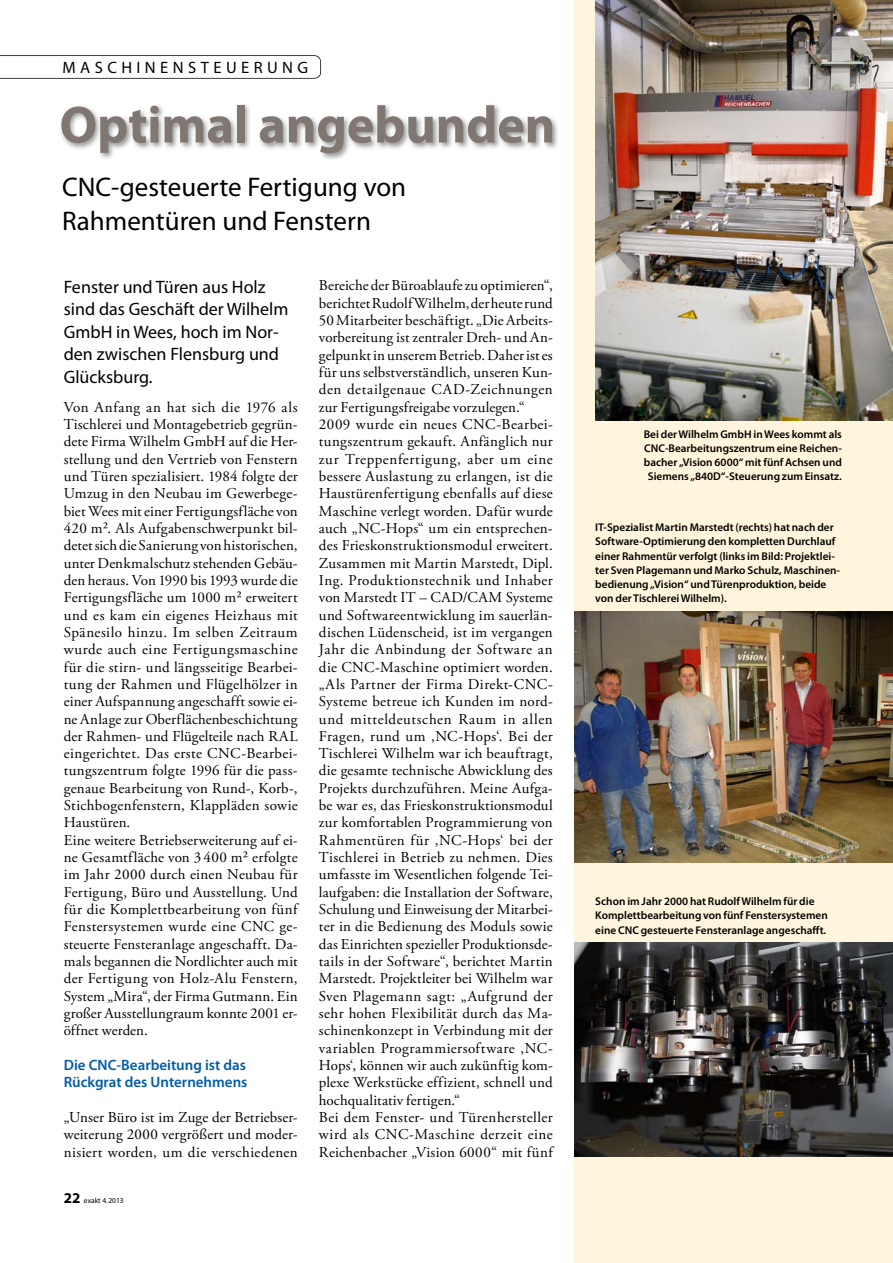
<style>
.page{position:relative;width:893px;height:1263px;background:#fff}
.page>*{position:absolute;margin:0;border:0;box-sizing:border-box;transform-origin:0 0}
.t1{font:700 52.5px "Myriad Pro";letter-spacing:-.005em;color:#807772}
.t2{font:27px/34.7px "Myriad Pro";color:#000}
.t3{font:18px/22.5px "Myriad Pro";color:#000}
.t4{font:16.5px "Myriad Pro";letter-spacing:.27em;color:#000}
.t5{font:15px/17.2px "Adobe Garamond Pro";letter-spacing:.02em;color:#000}
.t6{font:600 15px/17.2px "Myriad Pro";color:#005ca9}
.t7{font:600 11.25px/14.2px "Myriad Pro";color:#000}
.t8{font:7.5px "Myriad Pro";color:#000}
.s1{font-weight:700;font-size:15px}
</style>
<div class="page">
<img style="left:61px;top:104px;width:497px;height:56px">
<div style="left:574px;top:0;width:319px;height:1263px;background:#fff5dc"></div>
<svg style="left:0;top:55px;width:321px;height:24px"></svg>
<img style="left:574px;top:943px;width:319px;height:214px">
<img style="left:574px;top:611px;width:319px;height:251px">
<img style="left:595px;top:0;width:298px;height:420px">
<p class="t4" style="left:63px;top:57px;width:247px">Maschinensteuerung</p>
<h1 class="t1" style="left:60px;top:91px;width:497px">Optimal angebunden</h1>
<h2 class="t2" style="left:62px;top:169px;width:346px">cnc-gesteuerte Fertigung von rahmentüren und Fenstern</h2>
<p class="t3" style="left:64px;top:275px;width:226px">Fenster und türen aus holz sind das geschäft der Wilhelm gmbh in Wees, hoch im nor&shy;den zwischen Flensburg und glücksburg.</p>
<p class="t5" style="left:64px;top:399px;width:235px">Von Anfang an hat sich die 1976 als Tischlerei und Montagebetrieb gegrün&shy;dete Firma Wilhelm GmbH auf die Her&shy;stellung und den Vertrieb von Fenstern und Türen spezialisiert. 1984 folgte der Umzug in den Neubau im Gewerbege&shy;biet Wees mit einer Fertigungsfläche von 420 m². Als Aufgabenschwerpunkt bil&shy;detet sich die Sanierung von historischen, unter Denkmalschutz stehenden Gebäu&shy;den heraus. Von 1990 bis 1993 wurde die Fertigungsfläche um 1000 m² erweitert und es kam ein eigenes Heizhaus mit Spänesilo hinzu. Im selben Zeitraum wurde auch eine Fertigungsmaschine für die stirn- und längsseitige Bearbei&shy;tung der Rahmen und Flügelhölzer in einer Aufspannung angeschafft sowie ei&shy;ne Anlage zur Oberflächenbeschichtung der Rahmen- und Flügelteile nach RAL eingerichtet. Das erste CNC-Bearbei&shy;tungszentrum folgte 1996 für die pass&shy;genaue Bearbeitung von Rund-, Korb-, Stichbogenfenstern, Klappläden sowie Haustüren.<br>Eine weitere Betriebserweiterung auf ei&shy;ne Gesamtfläche von 3 400 m² erfolgte im Jahr 2000 durch einen Neubau für Fertigung, Büro und Ausstellung. Und für die Komplettbearbeitung von fünf Fenstersystemen wurde eine CNC ge&shy;steuerte Fensteranlage angeschafft. Da&shy;mals begannen die Nordlichter auch mit der Fertigung von Holz-Alu Fenstern, System „Mira“, der Firma Gutmann. Ein großer Ausstellungraum konnte 2001 er&shy;öffnet werden.</p>
<p class="t6" style="left:64px;top:1056px;width:185px">Die CNC-Bearbeitung ist das<br>Rückgrat des Unternehmens</p>
<p class="t5" style="left:64px;top:1109px;width:235px;text-align:justify">„Unser Büro ist im Zuge der Betriebser&shy;weiterung 2000 vergrößert und moder&shy;nisiert worden, um die verschiedenen</p>
<p class="t8" style="left:64px;top:1196px;width:61px"><span class="s1">22</span> exakt 4 . 2013</p>
<p class="t5" style="left:319px;top:277px;width:235px">Bereiche der Büroablaufe zu optimieren“, berichtet Rudolf Wilhelm, der heute rund 50 Mitarbeiter beschäftigt. „Die Arbeits&shy;vorbereitung ist zentraler Dreh- und An&shy;gelpunkt in unserem Betrieb. Daher ist es für uns selbstverständlich, unseren Kun&shy;den detailgenaue CAD-Zeichnungen zur Fertigungsfreigabe vorzulegen.“ 2009 wurde ein neues CNC-Bearbei&shy;tungszentrum gekauft. Anfänglich nur zur Treppenfertigung, aber um eine bessere Auslastung zu erlangen, ist die Haustürenfertigung ebenfalls auf diese Maschine verlegt worden. Dafür wurde auch „NC-Hops“ um ein entsprechen&shy;des Frieskonstruktionsmodul erweitert.<br>Zusammen mit Martin Marstedt, Dipl.<br>Ing. Produktionstechnik und Inhaber von Marstedt IT – CAD/CAM Systeme und Softwareentwicklung im sauerlän&shy;dischen Lüdenscheid, ist im vergangen Jahr die Anbindung der Software an die CNC-Maschine optimiert worden. „Als Partner der Firma Direkt-CNC-Systeme betreue ich Kunden im nord&shy;und mitteldeutschen Raum in allen Fragen, rund um ,NC-Hops‘. Bei der Tischlerei Wilhelm war ich beauftragt, die gesamte technische Abwicklung des Projekts durchzuführen. Meine Aufga&shy;be war es, das Frieskonstruktionsmodul zur komfortablen Programmierung von Rahmentüren für ,NC-Hops‘ bei der Tischlerei in Betrieb zu nehmen. Dies umfasste im Wesentlichen folgende Tei&shy;laufgaben: die Installation der Software, Schulung und Einweisung der Mitarbei&shy;ter in die Bedienung des Moduls sowie das Einrichten spezieller Produktionsde&shy;tails in der Software“, berichtet Martin Marstedt. Projektleiter bei Wilhelm war Sven Plagemann sagt: „Aufgrund der sehr hohen Flexibilität durch das Ma&shy;schinenkonzept in Verbindung mit der variablen Programmiersoftware ,NC-Hops‘, können wir auch zukünftig kom&shy;plexe Werkstücke effizient, schnell und hochqualitativ fertigen.“<br>Bei dem Fenster- und Türenhersteller wird als CNC-Maschine derzeit eine Reichenbacher „Vision 6000“ mit fünf</p>
<p class="t7" style="left:644px;top:426px;width:200px;text-align:center">Bei der Wilhelm GmbH in Wees kommt als CNC-Bearbeitungszentrum eine Reichen&shy;bacher „Vision 6000“ mit fünf Achsen und Siemens „840D“-Steuerung zum Einsatz.</p>
<p class="t7" style="left:595px;top:520px;width:246px">IT-Spezialist Martin Marstedt (rechts) hat nach der Software-Optimierung den kompletten Durchlauf einer Rahmentür verfolgt (links im Bild: Projektlei&shy;ter Sven Plagemann und Marko Schulz, Maschinen&shy;bedienung „Vision“ und Türenproduktion, beide von der Tischlerei Wilhelm).</p>
<p class="t7" style="left:595px;top:894px;width:234px">Schon im Jahr 2000 hat Rudolf Wilhelm für die<br>Komplettbearbeitung von fünf Fenstersystemen eine CNC gesteuerte Fensteranlage angeschafft.</p>
</div>
